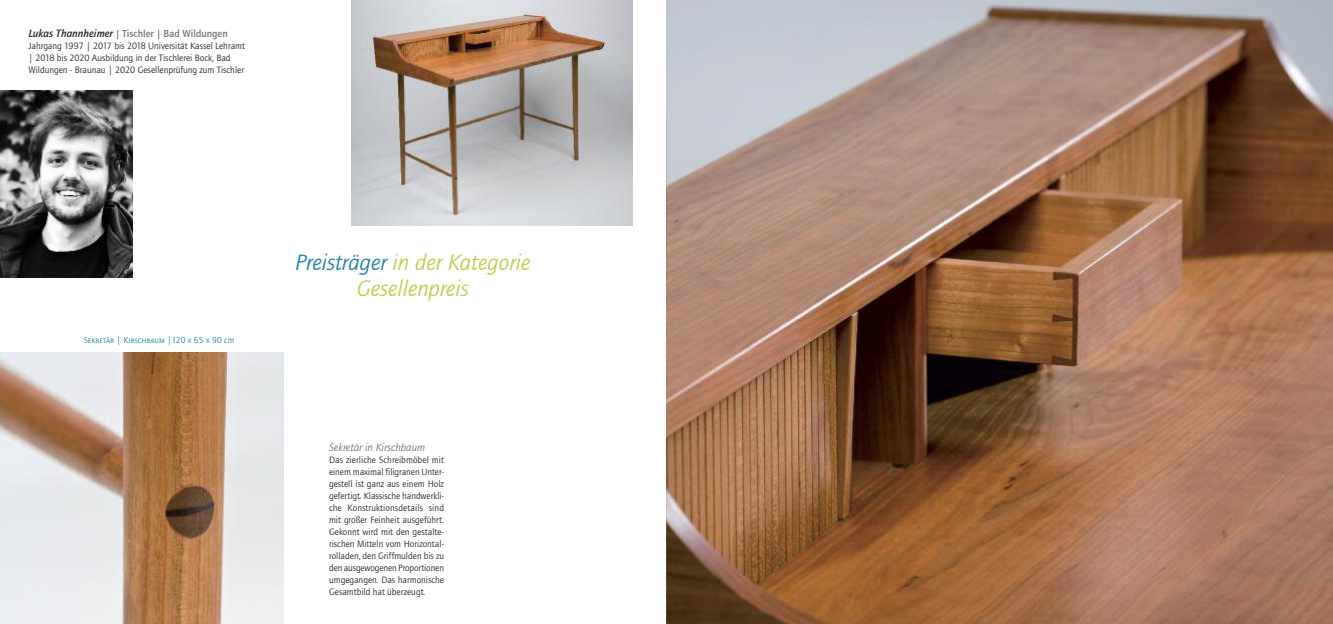
<style>
.page{position:relative;width:1333px;height:624px;background:#fff}
.page>*{position:absolute;margin:0;border:0;box-sizing:border-box;transform-origin:0 0}
.t1{font:italic 23px/26px "Quay Sans EF";color:#b8d250;text-align:center}
.t2{font:italic 11px "Quay Sans EF";color:#747679}
.t3{font:500 10.5px "Quay Sans EF";color:#747679}
.t4{font:9.5px/12px "Quay Sans EF";color:#272627}
.t5{font:9px "Quay Sans EF Book SC";letter-spacing:.01em;color:#2784a7}
.s1{font-style:italic;font-size:11px;color:#272627}
.s2{font-weight:400;font-size:9.5px;color:#272627}
.s3{font-family:"Quay Sans EF"}
.s4{color:#2784a7}
</style>
<div class="page">
<img style="left:351px;top:0;width:281px;height:225px">
<img style="left:0;top:352px;width:283px;height:272px">
<img style="left:666px;top:0;width:666px;height:624px">
<img style="left:0;top:91px;width:133px;height:187px">
<p class="t3" style="left:28px;top:27px;width:201px"><span class="s1">Lukas Thannheimer</span> <span class="s2">|</span> Tischler <span class="s2">|</span> Bad Wildungen</p>
<p class="t4" style="left:28px;top:39px;width:218px">Jahrgang 1997 | 2017 bis 2018 Universität Kassel Lehramt | 2018 bis 2020 Ausbildung in der Tischlerei Bock, Bad<br>Wildungen - Braunau | 2020 Gesellenprüfung zum Tischler</p>
<p class="t5" style="left:84px;top:334px;width:152px">Sekretär | Kirschbaum |<span class="s3">120 x 65 x 90 cm</span></p>
<h1 class="t1" style="left:295px;top:249px;width:237px"><span class="s4">Preisträger</span> in der Kategorie<br>Gesellenpreis</h1>
<p class="t2" style="left:329px;top:441px;width:98px">Sekretär in Kirschbaum</p>
<p class="t4" style="left:329px;top:454px;width:117px;text-align:justify">Das zierliche Schreibmöbel mit einem maximal filigranen Unter&shy;gestell ist ganz aus einem Holz gefertigt. Klassische handwerkli&shy;che Konstruktionsdetails sind mit großer Feinheit ausgeführt.<br>Gekonnt wird mit den gestalte&shy;rischen Mitteln vom Horizontal&shy;rolladen, den Griffmulden bis zu den ausgewogenen Proportionen umgegangen. Das harmonische Gesamtbild hat überzeugt.</p>
</div>
